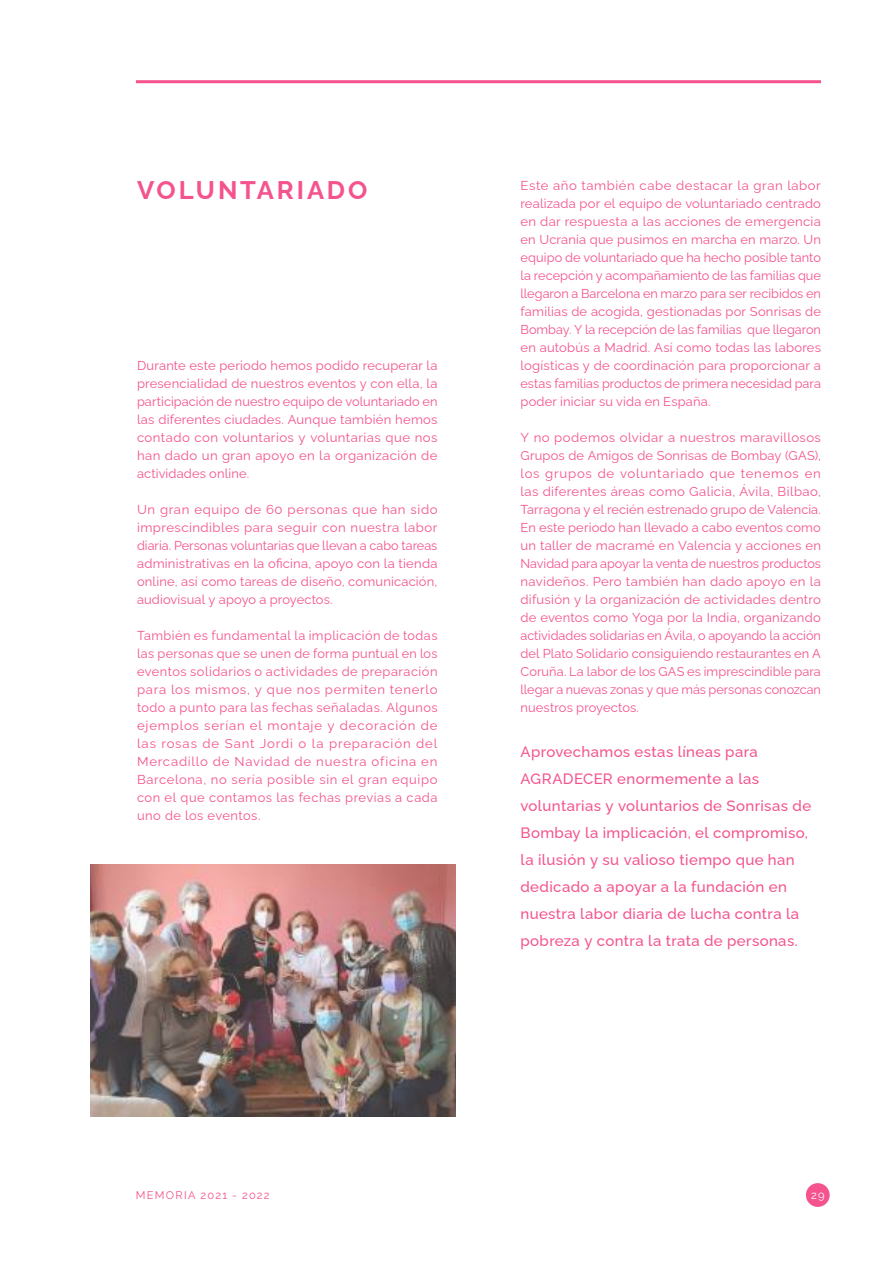
<style>
.page{position:relative;width:893px;height:1263px;background:#fff}
.page>*{position:absolute;margin:0;border:0;box-sizing:border-box;transform-origin:0 0}
.t1{font:700 25.5px "Raleway";letter-spacing:.11em;color:#f4538e}
.t2{font:500 15px/27px "Raleway";letter-spacing:.025em;color:#f4538e}
.t3{font:12.9px/18px "Raleway";letter-spacing:.01em;color:#f4538e;text-align:justify}
.t4{font:11.1px "Raleway";letter-spacing:.11em;color:#f4538e}
.t5{font:11.1px "Raleway";color:#fff}
</style>
<div class="page">
<img style="left:90px;top:865px;width:365px;height:252px">
<div style="left:806px;top:1183px;width:24px;height:24px;background:#f4538e;border-radius:50%"></div>
<hr style="left:136px;top:80px;width:685px;height:3px;background:#f4538e">
<h1 class="t1" style="left:137px;top:169px;width:232px">VOLUNTARIADO</h1>
<p class="t3" style="left:137px;top:355px;width:302px">Durante este periodo hemos podido recuperar la presencialidad de nuestros eventos y con ella, la participación de nuestro equipo de voluntariado en las diferentes ciudades. Aunque también hemos contado con voluntarios y voluntarias que nos han dado un gran apoyo en la organización de actividades online.</p>
<p class="t3" style="left:137px;top:499px;width:302px">Un gran equipo de 60 personas que han sido imprescindibles para seguir con nuestra labor diaria. Personas voluntarias que llevan a cabo tareas administrativas en la oficina, apoyo con la tienda online, así como tareas de diseño, comunicación, audiovisual y apoyo a proyectos.</p>
<p class="t3" style="left:137px;top:625px;width:302px">También es fundamental la implicación de todas las personas que se unen de forma puntual en los eventos solidarios o actividades de preparación para los mismos, y que nos permiten tenerlo todo a punto para las fechas señaladas. Algunos ejemplos serían el montaje y decoración de las rosas de Sant Jordi o la preparación del Mercadillo de Navidad de nuestra oficina en Barcelona, no sería posible sin el gran equipo con el que contamos las fechas previas a cada uno de los eventos.</p>
<p class="t3" style="left:520px;top:175px;width:302px">Este año también cabe destacar la gran labor realizada por el equipo de voluntariado centrado en dar respuesta a las acciones de emergencia en Ucrania que pusimos en marcha en marzo. Un equipo de voluntariado que ha hecho posible tanto la recepción y acompañamiento de las familias que llegaron a Barcelona en marzo para ser recibidos en familias de acogida, gestionadas por Sonrisas de Bombay. Y la recepción de las familias que llegaron en autobús a Madrid. Así como todas las labores logísticas y de coordinación para proporcionar a estas familias productos de primera necesidad para poder iniciar su vida en España.</p>
<p class="t3" style="left:520px;top:427px;width:302px">Y no podemos olvidar a nuestros maravillosos Grupos de Amigos de Sonrisas de Bombay (GAS), los grupos de voluntariado que tenemos en las diferentes áreas como Galicia, Ávila, Bilbao, Tarragona y el recién estrenado grupo de Valencia.<br>En este periodo han llevado a cabo eventos como un taller de macramé en Valencia y acciones en Navidad para apoyar la venta de nuestros productos navideños. Pero también han dado apoyo en la difusión y la organización de actividades dentro de eventos como Yoga por la India, organizando actividades solidarias en Ávila, o apoyando la acción del Plato Solidario consiguiendo restaurantes en A Coruña. La labor de los GAS es imprescindible para llegar a nuevas zonas y que más personas conozcan nuestros proyectos.</p>
<p class="t2" style="left:520px;top:736px;width:292px">Aprovechamos estas líneas para AGRADECER enormemente a las voluntarias y voluntarios de Sonrisas de Bombay la implicación, el compromiso, la ilusión y su valioso tiempo que han dedicado a apoyar a la fundación en nuestra labor diaria de lucha contra la pobreza y contra la trata de personas.</p>
<p class="t4" style="left:136px;top:1186px;width:135px">MEMORIA 2021 - 2022</p>
<p class="t5" style="left:811px;top:1186px;width:15px">29</p>
</div>
